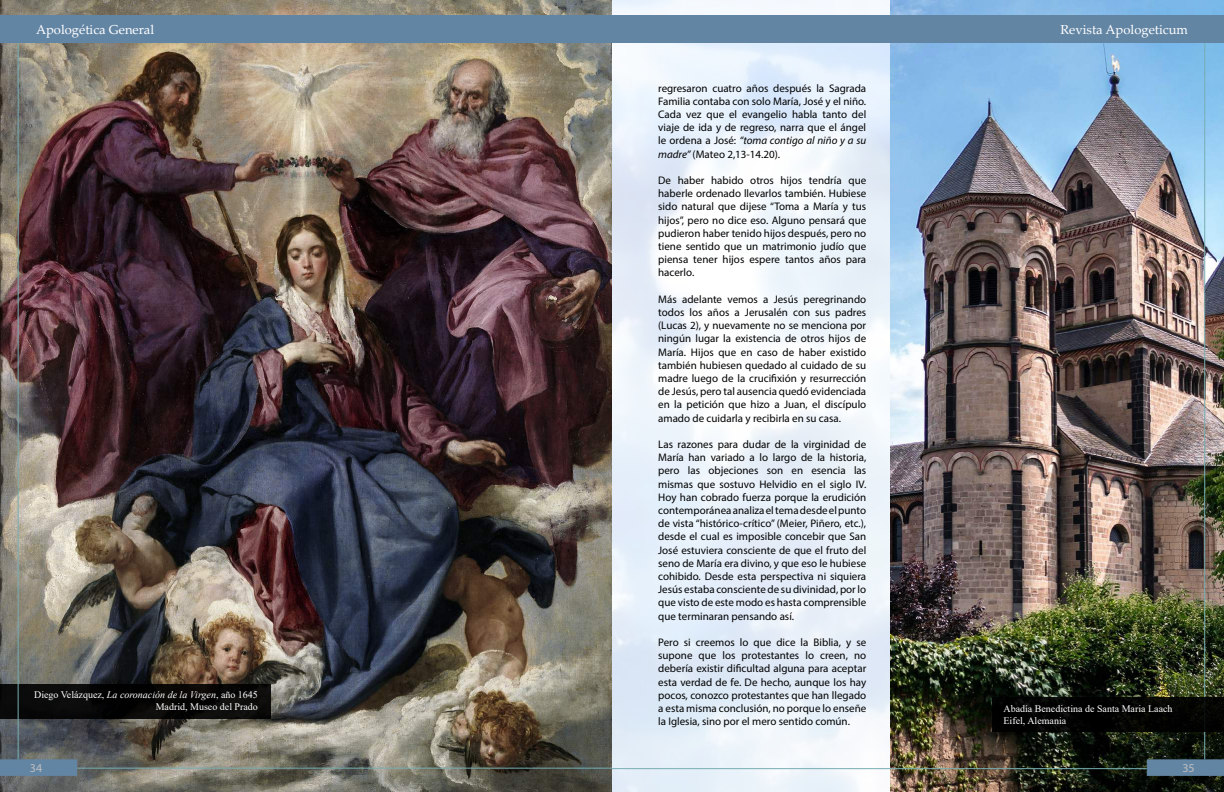
<style>
.page{position:relative;width:1224px;height:792px;background:#fff}
.page>*{position:absolute;margin:0;border:0;box-sizing:border-box;transform-origin:0 0}
.t1{font:13px "Palatino Linotype";color:#fff}
.t2{font:12px "Myriad Pro";color:#bebebe}
.t3{font:11px/13.2px "Myriad Pro";color:#000;text-align:justify}
.t4{font:10px/12px "Times New Roman";color:#fff;text-align:right}
.s1{font-style:italic}
</style>
<div class="page">
<img style="left:0;top:0;width:612px;height:792px">
<div style="left:0;top:684px;width:270px;height:34px;background:#090908"></div>
<img style="left:890px;top:0;width:334px;height:792px">
<div style="left:612px;top:15px;width:612px;height:28px;background:#6385a4"></div>
<svg style="left:0;top:759px;width:77px;height:17px"></svg>
<svg style="left:1147px;top:759px;width:77px;height:17px"></svg>
<hr style="left:77px;top:768px;width:535px;height:1px;background:#77aeb2">
<hr style="left:18px;top:43px;width:1px;height:716px;background:#77aeb2">
<hr style="left:1204px;top:43px;width:1px;height:716px;background:#77aeb2">
<hr style="left:612px;top:768px;width:535px;height:1px;background:#77aeb2">
<div style="left:0;top:15px;width:612px;height:28px;background:#6385a4"></div>
<div style="left:993px;top:698px;width:231px;height:34px;background:#000"></div>
<p class="t1" style="left:36px;top:21px;width:120px">Apologética General</p>
<p class="t1" style="left:1060px;top:21px;width:129px">Revista Apologeticum</p>
<p class="t4" style="left:34px;top:688px;width:225px">Diego Velázquez, <span class="s1">La coronación de la Virgen</span>, año 1645<br>Madrid, Museo del Prado</p>
<p class="t2" style="left:30px;top:760px;width:14px">34</p>
<p class="t3" style="left:658px;top:81px;width:210px">regresaron cuatro años después la Sagrada Familia contaba con solo María, José y el niño.<br>Cada vez que el evangelio habla tanto del viaje de ida y de regreso, narra que el ángel le ordena a José: <span class="s1">“toma contigo al niño y a su madre”</span> (Mateo 2,13-14.20).</p>
<p class="t3" style="left:658px;top:174px;width:210px">De haber habido otros hijos tendría que haberle ordenado llevarlos también. Hubiese sido natural que dijese “Toma a María y tus hijos”, pero no dice eso. Alguno pensará que pudieron haber tenido hijos después, pero no tiene sentido que un matrimonio judío que piensa tener hijos espere tantos años para hacerlo.</p>
<p class="t3" style="left:658px;top:292px;width:210px">Más adelante vemos a Jesús peregrinando todos los años a Jerusalén con sus padres (Lucas 2), y nuevamente no se menciona por ningún lugar la existencia de otros hijos de María. Hijos que en caso de haber existido también hubiesen quedado al cuidado de su madre luego de la crucifixión y resurrección de Jesús, pero tal ausencia quedó evidenciada en la petición que hizo a Juan, el discípulo amado de cuidarla y recibirla en su casa.</p>
<p class="t3" style="left:658px;top:438px;width:210px">Las razones para dudar de la virginidad de María han variado a lo largo de la historia, pero las objeciones son en esencia las mismas que sostuvo Helvidio en el siglo IV.<br>Hoy han cobrado fuerza porque la erudición contemporánea analiza el tema desde el punto de vista “histórico-crítico” (Meier, Piñero, etc.), desde el cual es imposible concebir que San José estuviera consciente de que el fruto del seno de María era divino, y que eso le hubiese cohibido. Desde esta perspectiva ni siquiera Jesús estaba consciente de su divinidad, por lo que visto de este modo es hasta comprensible que terminaran pensando así.</p>
<p class="t3" style="left:658px;top:636px;width:210px">Pero si creemos lo que dice la Biblia, y se supone que los protestantes lo creen, no debería existir dificultad alguna para aceptar esta verdad de fe. De hecho, aunque los hay pocos, conozco protestantes que han llegado a esta misma conclusión, no porque lo enseñe la Iglesia, sino por el mero sentido común.</p>
<p class="t4" style="left:1003px;top:702px;width:171px;text-align:left">Abadía Benedictina de Santa Maria Laach<br>Eifel, Alemania</p>
<p class="t2" style="left:1182px;top:760px;width:14px">35</p>
</div>
